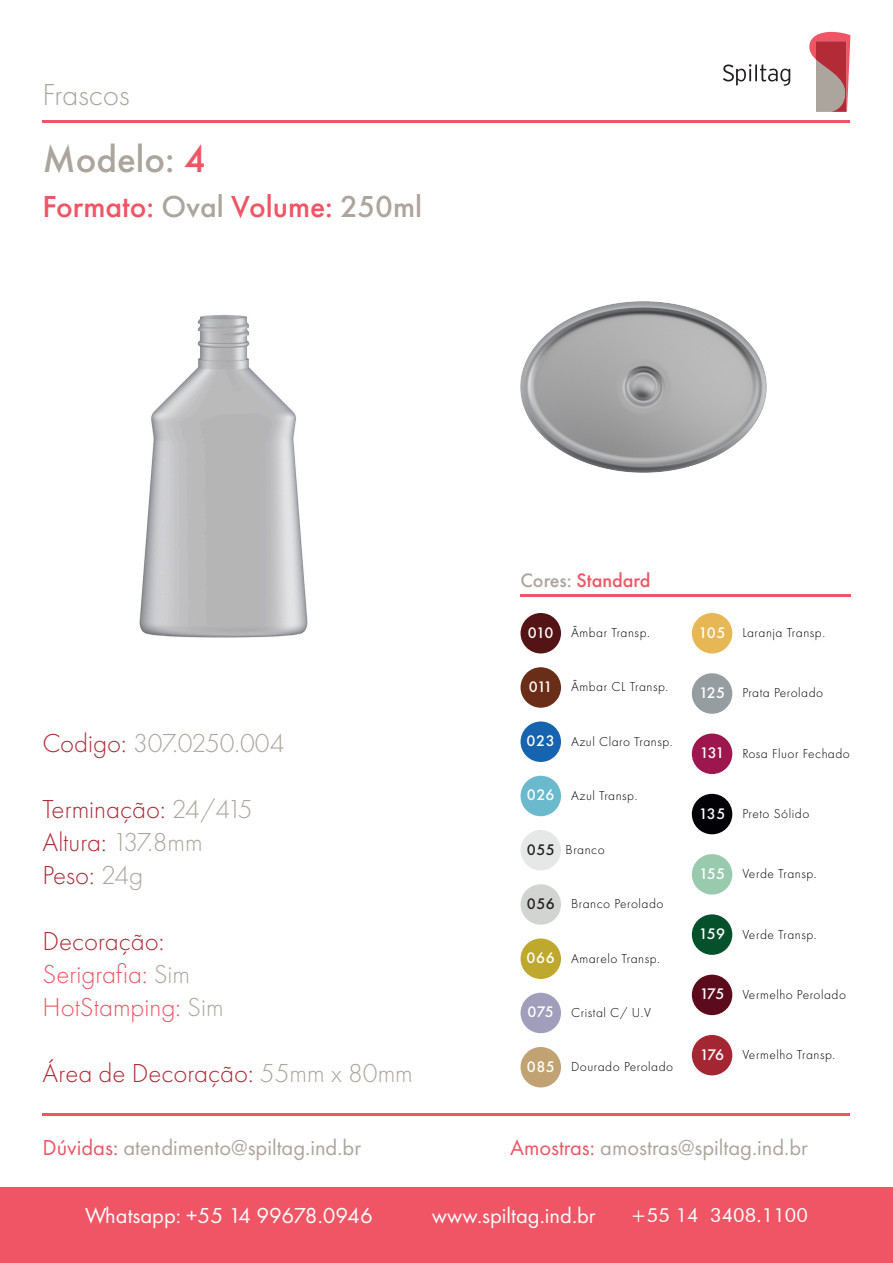
<style>
.page{position:relative;width:893px;height:1263px;background:#fff}
.page>*{position:absolute;margin:0;border:0;box-sizing:border-box;transform-origin:0 0}
.t1{font:500 39px "Futura PT";color:#aca59d}
.t2{font:500 31.5px "Futura PT";color:#ef5565}
.t3{font:300 31.5px "Futura PT";color:#aca59d}
.t4{font:300 27px "Futura PT";color:#b12a37}
.t5{font:300 27px "Futura PT";color:#ef5565}
.t6{font:300 27px "Futura PT";color:#aca59d}
.t7{font:22.5px "Futura PT";color:#aca59d}
.t8{font:22.5px "Futura PT";color:#fff}
.t9{font:500 20.25px "Futura PT";color:#ef5565}
.t10{font:19.5px "Futura BT";color:#fff}
.t11{font:300 13.5px "Futura PT";letter-spacing:.04em;color:#000001}
.s1{color:#ef5565}
.s2{color:#aca59d}
.s3{color:#b12a37}
.s4{font-weight:500;font-size:15.9px;color:#fff}
.s5{font-weight:500;font-size:15.9px;color:#231f20}
</style>
<div class="page">
<div style="left:0;top:1187px;width:893px;height:76px;background:#ef5565"></div>
<div style="left:692px;top:613px;width:40px;height:40px;background:#e6b754;border-radius:50%"></div>
<div style="left:692px;top:673px;width:40px;height:41px;background:#959da1;border-radius:50%"></div>
<div style="left:692px;top:733px;width:40px;height:41px;background:#9d164d;border-radius:50%"></div>
<div style="left:692px;top:794px;width:40px;height:40px;background:#020206;border-radius:50%"></div>
<div style="left:692px;top:854px;width:40px;height:40px;background:#9acaad;border-radius:50%"></div>
<div style="left:692px;top:914px;width:40px;height:41px;background:#05512b;border-radius:50%"></div>
<div style="left:692px;top:975px;width:40px;height:40px;background:#5c0b1d;border-radius:50%"></div>
<div style="left:692px;top:1035px;width:40px;height:40px;background:#a42633;border-radius:50%"></div>
<div style="left:520px;top:721px;width:41px;height:41px;background:#1664af;border-radius:50%"></div>
<div style="left:520px;top:776px;width:41px;height:40px;background:#6ab9cd;border-radius:50%"></div>
<div style="left:520px;top:830px;width:41px;height:40px;background:#e6e8e7;border-radius:50%"></div>
<div style="left:520px;top:884px;width:41px;height:41px;background:#d2d4d1;border-radius:50%"></div>
<div style="left:520px;top:938px;width:41px;height:41px;background:#bea82e;border-radius:50%"></div>
<div style="left:520px;top:993px;width:41px;height:40px;background:#a09ebb;border-radius:50%"></div>
<div style="left:520px;top:1047px;width:41px;height:40px;background:#c1a373;border-radius:50%"></div>
<div style="left:520px;top:613px;width:41px;height:40px;background:#541416;border-radius:50%"></div>
<div style="left:520px;top:667px;width:41px;height:41px;background:#6a2d17;border-radius:50%"></div>
<svg style="left:809px;top:32px;width:41px;height:80px"></svg>
<svg style="left:723px;top:64px;width:67px;height:22px"></svg>
<hr style="left:520px;top:594px;width:330px;height:3px;background:#ef5565">
<hr style="left:43px;top:120px;width:807px;height:3px;background:#ef5565">
<hr style="left:43px;top:1113px;width:807px;height:3px;background:#ef5565">
<img style="left:139px;top:315px;width:169px;height:323px">
<img style="left:520px;top:301px;width:247px;height:171px">
<p class="t3" style="left:43px;top:76px;width:89px">Frascos</p>
<p class="t1" style="left:43px;top:136px;width:165px">Modelo: <span class="s1">4</span></p>
<p class="t2" style="left:43px;top:188px;width:381px">Formato: <span class="s2">Oval</span> Volume: <span class="s2">250ml</span></p>
<p class="t6" style="left:43px;top:727px;width:243px"><span class="s3">Codigo:</span> 307.0250.004</p>
<p class="t4" style="left:43px;top:793px;width:212px">Terminação: <span class="s2">24/415</span></p>
<p class="t4" style="left:43px;top:826px;width:162px">Altura: <span class="s2">137.8mm</span></p>
<p class="t4" style="left:43px;top:859px;width:102px">Peso: <span class="s2">24g</span></p>
<p class="t4" style="left:43px;top:925px;width:123px">Decoração:</p>
<p class="t5" style="left:43px;top:958px;width:149px">Serigrafia: <span class="s2">Sim</span></p>
<p class="t5" style="left:43px;top:991px;width:183px">HotStamping: <span class="s2">Sim</span></p>
<p class="t4" style="left:43px;top:1057px;width:372px">Área de Decoração: <span class="s2">55mm x 80mm</span></p>
<p class="t9" style="left:520px;top:568px;width:131px"><span class="s2">Cores:</span> Standard</p>
<p class="t11" style="left:528px;top:625px;width:124px"><span class="s4">010</span> Âmbar Transp.</p>
<p class="t11" style="left:529px;top:679px;width:141px"><span class="s4">011</span> Âmbar CL Transp.</p>
<p class="t11" style="left:527px;top:733px;width:148px"><span class="s4">023</span> Azul Claro Transp.</p>
<p class="t11" style="left:527px;top:788px;width:112px"><span class="s4">026</span> Azul Transp.</p>
<p class="t11" style="left:527px;top:842px;width:79px"><span class="s5">055</span> Branco</p>
<p class="t11" style="left:527px;top:896px;width:138px"><span class="s5">056</span> Branco Perolado</p>
<p class="t11" style="left:527px;top:950px;width:135px"><span class="s4">066</span> Amarelo Transp.</p>
<p class="t11" style="left:528px;top:1005px;width:125px"><span class="s4">075</span> Cristal C/ U.V</p>
<p class="t11" style="left:527px;top:1059px;width:148px"><span class="s4">085</span> Dourado Perolado</p>
<p class="t11" style="left:698px;top:625px;width:128px"><span class="s4">105</span> Laranja Transp.</p>
<p class="t11" style="left:699px;top:685px;width:126px"><span class="s4">125</span> Prata Perolado</p>
<p class="t11" style="left:700px;top:745px;width:152px"><span class="s4">131</span> Rosa Fluor Fechado</p>
<p class="t11" style="left:699px;top:806px;width:112px"><span class="s4">135</span> Preto Sólido</p>
<p class="t11" style="left:699px;top:866px;width:119px"><span class="s4">155</span> Verde Transp.</p>
<p class="t11" style="left:699px;top:926px;width:119px"><span class="s4">159</span> Verde Transp.</p>
<p class="t11" style="left:700px;top:987px;width:148px"><span class="s4">175</span> Vermelho Perolado</p>
<p class="t11" style="left:700px;top:1047px;width:137px"><span class="s4">176</span> Vermelho Transp.</p>
<p class="t7" style="left:43px;top:1134px;width:320px"><span class="s1">Dúvidas:</span> atendimento@spiltag.ind.br</p>
<p class="t7" style="left:510px;top:1134px;width:299px"><span class="s1">Amostras:</span> amostras@spiltag.ind.br</p>
<h3 class="t8" style="left:85px;top:1202px;width:289px">Whatsapp: +55 14 99678.0946</h3>
<h3 class="t8" style="left:432px;top:1202px;width:165px">www.spiltag.ind.br</h3>
<h3 class="t10" style="left:631px;top:1203px;width:179px">+55 14 3408.1100</h3>
</div>
